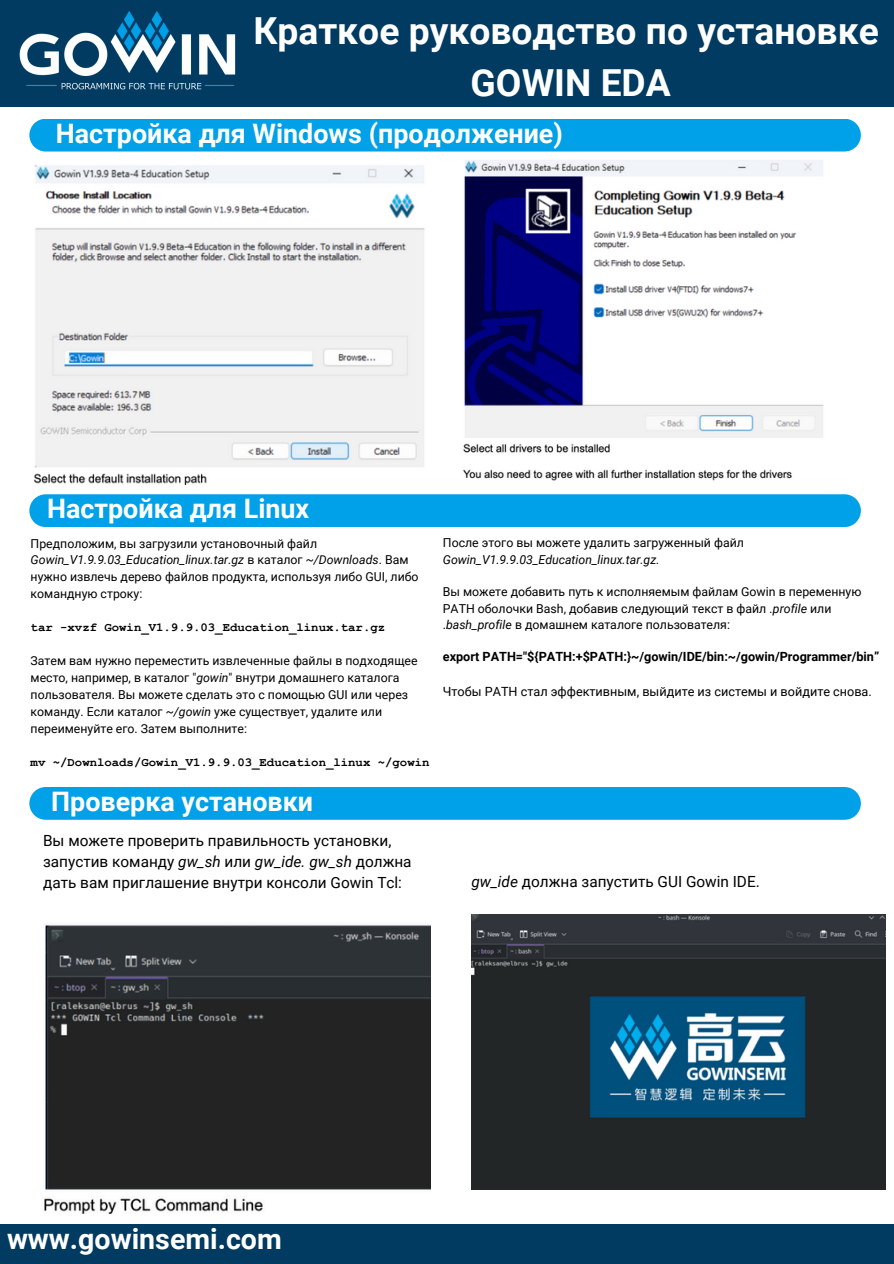
<style>
.page{position:relative;width:894px;height:1264px;background:#fff}
.page>*{position:absolute;margin:0;border:0;box-sizing:border-box;transform-origin:0 0}
.t1{font:700 37.2px/51.8px "Roboto";color:#fff;text-align:center}
.t2{font:700 28.5px "Roboto";color:#fff}
.t3{font:700 26.85px "Roboto";color:#fff}
.t4{font:15.3px/21.3px "Roboto";color:#000}
.t5{font:700 12.6px "Roboto";color:#000}
.t6{font:12.6px "Roboto";color:#000}
.t7{font:12.3px/16.8px "Roboto";color:#000}
.t8{font:700 12.3px "Courier New";color:#000}
.s1{font-style:italic}
</style>
<div class="page">
<div style="left:0;top:0;width:893px;height:106px;background:#013b61"></div>
<div style="left:0;top:1223px;width:893px;height:40px;background:#013b61"></div>
<div style="left:29px;top:119px;width:831px;height:32px;background:#01a1e9"></div>
<div style="left:29px;top:494px;width:831px;height:33px;background:#01a1e9"></div>
<div style="left:29px;top:787px;width:831px;height:32px;background:#01a1e9"></div>
<img style="left:19px;top:11px;width:216px;height:79px">
<img style="left:34px;top:165px;width:391px;height:319px">
<img style="left:463px;top:160px;width:361px;height:321px">
<img style="left:44px;top:924px;width:386px;height:289px">
<img style="left:471px;top:915px;width:414px;height:274px">
<h2 class="t1" style="left:253px;top:6px;width:626px">Краткое руководство по установке<br>GOWIN EDA</h2>
<p class="t3" style="left:56px;top:118px;width:508px">Настройка для Windows (продолжение)</p>
<p class="t3" style="left:47px;top:493px;width:263px">Настройка для Linux</p>
<p class="t7" style="left:31px;top:535px;width:389px">Предположим, вы загрузили установочный файл <span class="s1">Gowin_V1.9.9.03_Education_linux.tar.gz</span> в каталог <span class="s1">~/Downloads</span>. Вам нужно извлечь дерево файлов продукта, используя либо GUI, либо командную строку:</p>
<p class="t8" style="left:31px;top:620px;width:356px">tar -xvzf Gowin_V1.9.9.03_Education_linux.tar.gz</p>
<h4 class="t7" style="left:31px;top:652px;width:388px">Затем вам нужно переместить извлеченные файлы в подходящее место, например, в каталог "<span class="s1">gowin</span>" внутри домашнего каталога пользователя. Вы можете сделать это с помощью GUI или через команду. Если каталог <span class="s1">~/gowin</span> уже существует, удалите или переименуйте его. Затем выполните:</h4>
<p class="t8" style="left:31px;top:755px;width:400px">mv ~/Downloads/Gowin_V1.9.9.03_Education_linux ~/gowin</p>
<h4 class="t3" style="left:51px;top:786px;width:263px">Проверка установки</h4>
<p class="t4" style="left:43px;top:829px;width:370px">Вы можете проверить правильность установки, запустив команду <span class="s1">gw_sh</span> или <span class="s1">gw_ide. gw_sh</span> должна дать вам приглашение внутри консоли Gowin Tcl:</p>
<h4 class="t7" style="left:443px;top:535px;width:302px;line-height:16.4px">После этого вы можете удалить загруженный файл<br><span class="s1">Gowin_V1.9.9.03_Education_linux.tar.gz.</span></h4>
<h2 class="t7" style="left:443px;top:584px;width:420px;line-height:16.4px">Вы можете добавить путь к исполняемым файлам Gowin в переменную<br>PATH оболочки Bash, добавив следующий текст в файл <span class="s1">.profile</span> или .<span class="s1">bash_profile</span> в домашнем каталоге пользователя:</h2>
<h3 class="t5" style="left:443px;top:649px;width:437px">export PATH="${PATH:+$PATH:}~/gowin/IDE/bin:~/gowin/Programmer/bin”</h3>
<h3 class="t6" style="left:443px;top:684px;width:430px">Чтобы PATH стал эффективным, выйдите из системы и войдите снова.</h3>
<p class="t4" style="left:471px;top:871px;width:290px"><span class="s1">gw_ide</span> должна запустить GUI Gowin IDE.</p>
<h2 class="t2" style="left:7px;top:1222px;width:276px">www.gowinsemi.com</h2>
</div>
